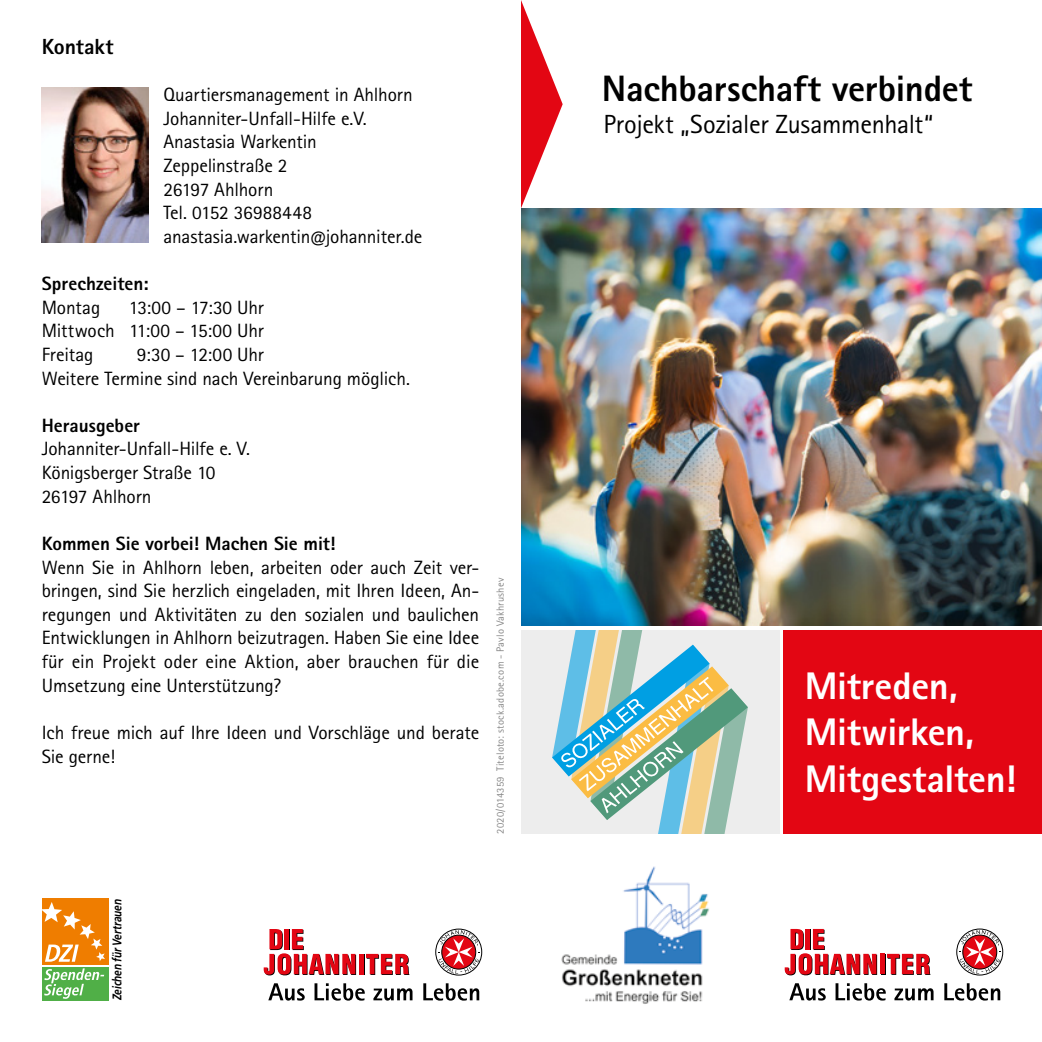
<style>
.page{position:relative;width:1042px;height:1042px;background:#fff}
.page>*{position:absolute;margin:0;border:0;box-sizing:border-box;transform-origin:0 0}
.t1{font:800 38.5px/46.2px "Rotis Sans Serif W1 G";letter-spacing:-.01em;color:#fff}
.t2{font:800 36.75px "Rotis Sans Serif W1 G";letter-spacing:-.005em;color:#000}
.t3{font:26.25px "Rotis Sans Serif W1 G";letter-spacing:-.015em;color:#000}
.t4{font:800 21.88px "Rotis Sans Serif W1 G";letter-spacing:-.005em;color:#000}
.t5{font:19.25px/23.6px "Rotis Sans Serif W1 G";letter-spacing:-.005em;color:#000}
.t6{font:800 19.25px "Rotis Sans Serif W1 G";color:#000}
.t7{font:italic 700 12.6px "Frutiger";color:#000;scale:.8 1}
.t8{font:10.5px "Rotis Sans Serif W1 G";letter-spacing:.02em;color:#878787}
</style>
<div class="page">
<div style="left:784px;top:630px;width:258px;height:203px;background:#e30613"></div>
<img style="left:561px;top:866px;width:148px;height:138px">
<div style="left:42px;top:898px;width:67px;height:67px;background:#ef7d00"></div>
<div style="left:42px;top:967px;width:67px;height:33px;background:#50af47"></div>
<svg style="left:44px;top:968px;width:60px;height:31px"></svg>
<svg style="left:42px;top:902px;width:63px;height:60px"></svg>
<svg style="left:521px;top:0;width:42px;height:208px"></svg>
<hr style="left:360px;top:954px;width:4px;height:21px;background:#e30613">
<div style="left:359px;top:954px;width:5px;height:20px;background:#e30613"></div>
<svg style="left:366px;top:954px;width:43px;height:21px"></svg>
<svg style="left:264px;top:929px;width:92px;height:46px"></svg>
<svg style="left:268px;top:983px;width:37px;height:17px"></svg>
<svg style="left:314px;top:983px;width:51px;height:17px"></svg>
<svg style="left:373px;top:988px;width:39px;height:12px"></svg>
<svg style="left:423px;top:983px;width:56px;height:17px"></svg>
<div style="left:435px;top:929px;width:47px;height:46px;border:1px solid #000;border-radius:50%"></div>
<svg style="left:438px;top:930px;width:41px;height:44px"></svg>
<div style="left:880px;top:954px;width:5px;height:20px;background:#e30613"></div>
<svg style="left:887px;top:954px;width:43px;height:21px"></svg>
<svg style="left:785px;top:929px;width:92px;height:46px"></svg>
<svg style="left:789px;top:983px;width:37px;height:17px"></svg>
<svg style="left:835px;top:983px;width:51px;height:17px"></svg>
<svg style="left:894px;top:988px;width:39px;height:12px"></svg>
<svg style="left:944px;top:983px;width:56px;height:17px"></svg>
<div style="left:956px;top:929px;width:47px;height:46px;border:1px solid #000;border-radius:50%"></div>
<svg style="left:959px;top:930px;width:41px;height:44px"></svg>
<img style="left:42px;top:87px;width:106px;height:156px">
<img style="left:521px;top:208px;width:521px;height:417px">
<div style="left:521px;top:630px;width:258px;height:203px;background:#ededed"></div>
<svg style="left:552px;top:630px;width:196px;height:203px"></svg>
<p class="t4" style="left:42px;top:32px;width:73px">Kontakt</p>
<p class="t5" style="left:163px;top:83px;width:261px">Quartiersmanagement in Ahlhorn<br>Johanniter-Unfall-Hilfe e.V.<br>Anastasia Warkentin<br>Zeppelinstraße 2<br>26197 Ahlhorn<br>Tel. 0152 36988448 anastasia.warkentin@johanniter.de</p>
<p class="t6" style="left:42px;top:271px;width:108px">Sprechzeiten:</p>
<p class="t5" style="left:42px;top:295px;width:60px">Montag</p>
<p class="t5" style="left:42px;top:295px;width:224px;text-align:justify;text-indent:87px">13:00 – 17:30 Uhr Mittwoch 11:00 – 15:00 Uhr Freitag</p>
<p class="t5" style="left:42px;top:343px;width:370px;text-indent:95px">9:30 – 12:00 Uhr<br>Weitere Termine sind nach Vereinbarung möglich.</p>
<p class="t6" style="left:42px;top:413px;width:100px">Herausgeber</p>
<p class="t5" style="left:42px;top:437px;width:210px">Johanniter-Unfall-Hilfe e. V.<br>Königsberger Straße 10<br>26197 Ahlhorn</p>
<p class="t6" style="left:42px;top:531px;width:295px">Kommen Sie vorbei! Machen Sie mit!</p>
<p class="t5" style="left:42px;top:555px;width:439px;text-align:justify">Wenn Sie in Ahlhorn leben, arbeiten oder auch Zeit ver&shy;bringen, sind Sie herzlich eingeladen, mit Ihren Ideen, An&shy;regungen und Aktivitäten zu den sozialen und baulichen Entwicklungen in Ahlhorn beizutragen. Haben Sie eine Idee für ein Projekt oder eine Aktion, aber brauchen für die Umsetzung eine Unterstützung?</p>
<p class="t5" style="left:42px;top:721px;width:439px">Ich freue mich auf Ihre Ideen und Vorschläge und berate<br>Sie gerne!</p>
<p class="t8" style="left:494px;top:833px;width:257px;rotate:-90deg">2020/014359 Titeloto: stock.adobe.com - Pavlo Vakhrushev</p>
<p class="t7" style="left:110px;top:1000px;width:128px;rotate:-90deg">Zeichen für Vertrauen</p>
<h2 class="t2" style="left:602px;top:65px;width:372px">Nachbarschaft verbindet</h2>
<h3 class="t3" style="left:603px;top:108px;width:331px">Projekt „Sozialer Zusammenhalt“</h3>
<h1 class="t1" style="left:805px;top:662px;width:213px">Mitreden,<br>Mitwirken,<br>Mitgestalten!</h1>
</div>
